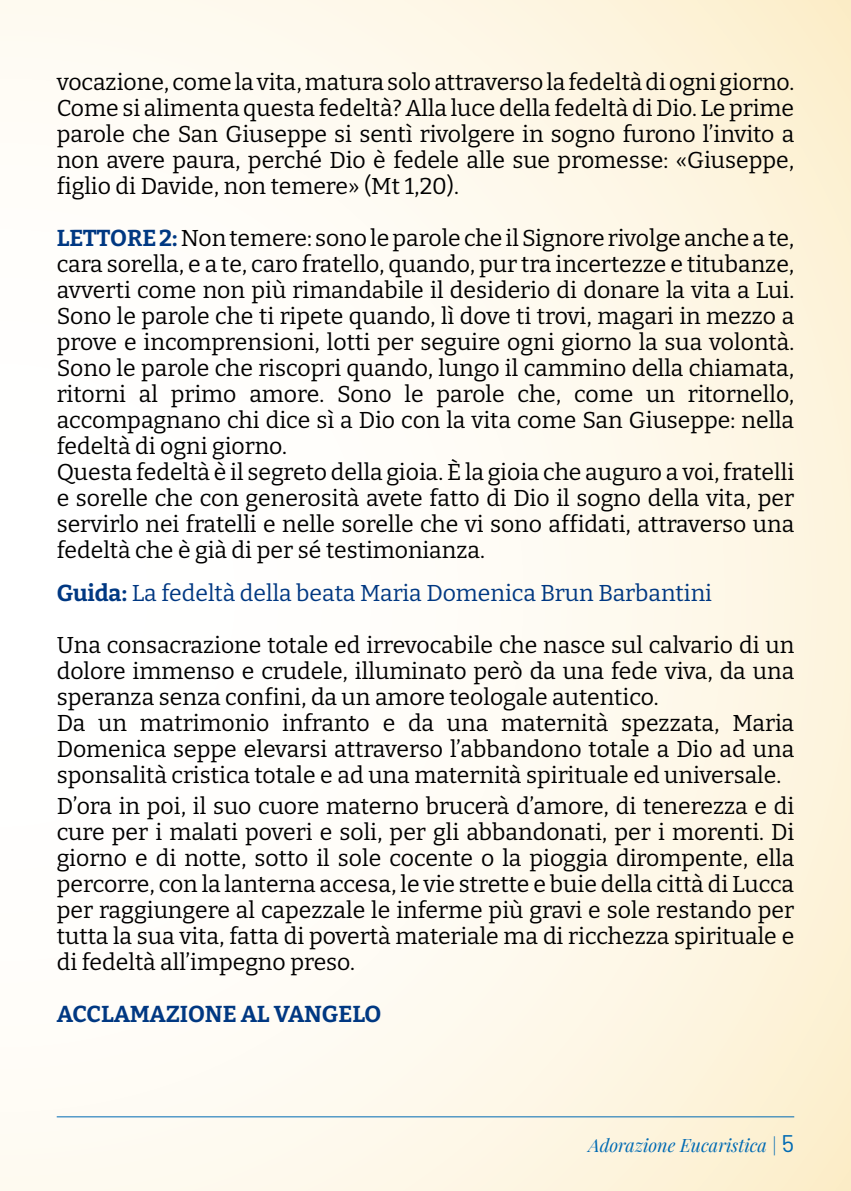
<style>
.page{position:relative;width:851px;height:1191px;background:#fff}
.page>*{position:absolute;margin:0;border:0;box-sizing:border-box;transform-origin:0 0}
.t1{font:23px/26px "Bitter";color:#000;text-align:justify}
.t2{font:23px "Bitter";color:#003882}
.t3{font:700 23px "Bitter";letter-spacing:-.01em;color:#003882}
.t4{font:italic 18px "Playfair Display";color:#006ab3}
.s1{font-weight:700;color:#003882}
.s2{font-weight:700}
.s3{font-family:"Barlow";font-style:normal;font-size:24px}
</style>
<div class="page">
<div style="left:0;top:0;width:850px;height:1191px;background:linear-gradient(to right,#fff,#fdf4dd)"></div>
<hr style="left:57px;top:1116px;width:737px;height:1px;background:#006ab3">
<p class="t1" style="left:57px;top:68px;width:739px">vocazione, come la vita, matura solo attraverso la fedeltà di ogni giorno.<br>Come si alimenta questa fedeltà? Alla luce della fedeltà di Dio. Le prime parole che San Giuseppe si sentì rivolgere in sogno furono l’invito a non avere paura, perché Dio è fedele alle sue promesse: «Giuseppe, figlio di Davide, non temere» (Mt 1,20).</p>
<p class="t1" style="left:57px;top:224px;width:739px;text-align:left"><span class="s1">LETTORE 2:</span> Non temere: sono le parole che il Signore rivolge anche a te, cara sorella, e a te, caro fratello, quando, pur tra incertezze e titubanze, avverti come non più rimandabile il desiderio di donare la vita a Lui.<br>Sono le parole che ti ripete quando, lì dove ti trovi, magari in mezzo a prove e incomprensioni, lotti per seguire ogni giorno la sua volontà.<br>Sono le parole che riscopri quando, lungo il cammino della chiamata, ritorni al primo amore. Sono le parole che, come un ritornello, accompagnano chi dice sì a Dio con la vita come San Giuseppe: nella fedeltà di ogni giorno.<br>Questa fedeltà è il segreto della gioia. È la gioia che auguro a voi, fratelli e sorelle che con generosità avete fatto di Dio il sogno della vita, per servirlo nei fratelli e nelle sorelle che vi sono affidati, attraverso una fedeltà che è già di per sé testimonianza.</p>
<p class="t2" style="left:57px;top:578px;width:656px"><span class="s2">Guida:</span> La fedeltà della beata Maria Domenica Brun Barbantini</p>
<p class="t1" style="left:57px;top:631px;width:739px;text-align:left">Una consacrazione totale ed irrevocabile che nasce sul calvario di un dolore immenso e crudele, illuminato però da una fede viva, da una speranza senza confini, da un amore teologale autentico.<br>Da un matrimonio infranto e da una maternità spezzata, Maria Domenica seppe elevarsi attraverso l’abbandono totale a Dio ad una sponsalità cristica totale e ad una maternità spirituale ed universale.</p>
<p class="t1" style="left:57px;top:792px;width:739px">D’ora in poi, il suo cuore materno brucerà d’amore, di tenerezza e di cure per i malati poveri e soli, per gli abbandonati, per i morenti. Di giorno e di notte, sotto il sole cocente o la pioggia dirompente, ella percorre, con la lanterna accesa, le vie strette e buie della città di Lucca per raggiungere al capezzale le inferme più gravi e sole restando per tutta la sua vita, fatta di povertà materiale ma di ricchezza spirituale e di fedeltà all’impegno preso.</p>
<p class="t3" style="left:57px;top:999px;width:326px">ACCLAMAZIONE AL VANGELO</p>
<p class="t4" style="left:588px;top:1131px;width:207px">Adorazione Eucaristica | <span class="s3">5</span></p>
</div>
